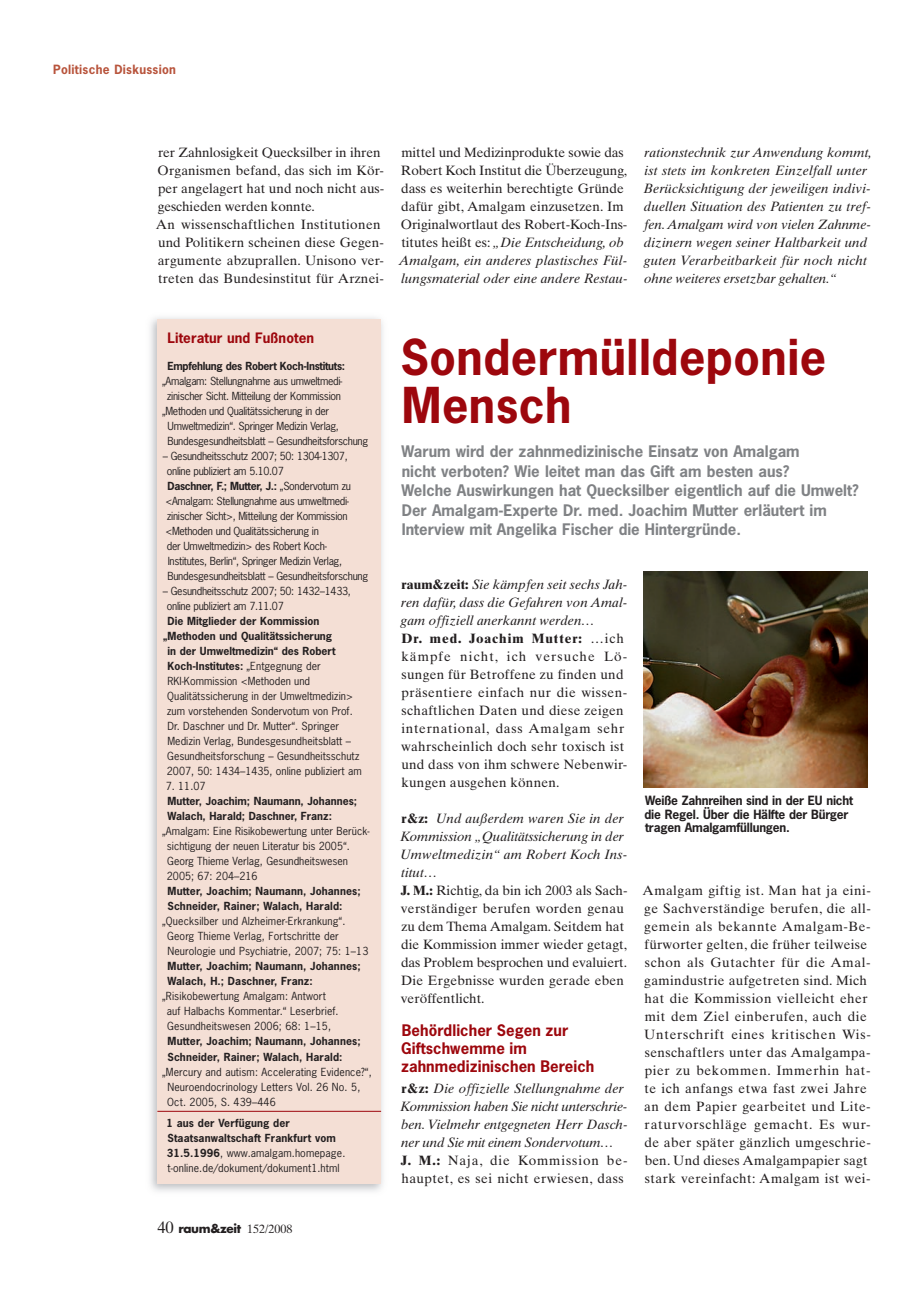
<style>
.page{position:relative;width:906px;height:1289px;background:#fff}
.page>*{position:absolute;margin:0;border:0;box-sizing:border-box;transform-origin:0 0}
.t1{font:700 46.5px/48px "News Gothic";letter-spacing:.01em;color:#9d070d}
.t2{font:700 15px/19.5px "News Gothic";color:#808285}
.t3{font:700 15px/18px "News Gothic";letter-spacing:.005em;color:#9d070d}
.t4{font:13.5px/18px "Times Ten";letter-spacing:.02em;color:#231f20}
.t5{font:italic 13.5px/18px "Times Ten";letter-spacing:.005em;color:#231f20}
.t6{font:13.5px/18px "Times Ten";letter-spacing:-.005em;color:#231f20}
.t7{font:italic 13.5px/18px "Times Ten";letter-spacing:-.015em;color:#231f20}
.t8{font:700 13.5px "News Gothic";letter-spacing:.005em;color:#9d070d}
.t9{font:700 12px/13.5px "News Gothic";letter-spacing:-.015em;color:#231f20}
.t10{font:700 12px "News Gothic";letter-spacing:.025em;color:#b8543c}
.t11{font:700 12px "Futura";letter-spacing:-.03em;color:#231f20}
.t12{font:10.5px/15px "News Gothic";color:#231f20}
.t13{font:10.5px/15px "News Gothic";letter-spacing:-.03em;color:#231f20}
.t14{font:700 10.5px/15px "News Gothic";letter-spacing:.01em;color:#231f20}
.t15{font:700 10.5px "News Gothic";letter-spacing:-.03em;color:#231f20}
.s1{font-style:italic}
.s2{font-weight:700}
.s3{font-weight:400}
.s4{font-family:"Times Ten";font-weight:400;font-size:16.5px}
.s5{font-family:"Times Ten";font-weight:400}
.s6{font-weight:700;font-style:normal}
.s7{font-style:normal}
</style>
<div class="page">
<div style="left:157px;top:319px;width:224px;height:864px;background:#f4dfd5"></div>
<img style="left:644px;top:571px;width:223px;height:216px">
<hr style="left:157px;top:1111px;width:224px;height:1px;background:#9d070d">
<p class="t10" style="left:53px;top:62px;width:124px">Politische Diskussion</p>
<p class="t4" style="left:156px;top:143px;width:230px">rer Zahnlosigkeit Quecksilber in ihren Organismen befand, das sich im Kör&shy;per angelagert hat und noch nicht aus&shy;geschieden werden konnte.<br>An wissenschaftlichen Institutionen und Politikern scheinen diese Gegen&shy;argumente abzuprallen. Unisono ver&shy;treten das Bundesinstitut für Arznei-</p>
<p class="t6" style="left:399px;top:143px;width:230px">mittel und Medizinprodukte sowie das Robert Koch Institut die Überzeugung, dass es weiterhin berechtigte Gründe dafür gibt, Amalgam einzusetzen. Im Originalwortlaut des Robert-Koch-Ins&shy;titutes heißt es: <span class="s1">„Die Entscheidung, ob Amalgam, ein anderes plastisches Fül&shy;lungsmaterial oder eine andere Restau-</span></p>
<p class="t5" style="left:643px;top:143px;width:230px">rationstechnik zur Anwendung kommt, ist stets im konkreten Einzelfall unter Berücksichtigung der jeweiligen indivi&shy;duellen Situation des Patienten zu tref&shy;fen. Amalgam wird von vielen Zahnme&shy;dizinern wegen seiner Haltbarkeit und guten Verarbeitbarkeit für noch nicht ohne weiteres ersetzbar gehalten.“</p>
<p class="t8" style="left:168px;top:329px;width:148px">Literatur und Fußnoten</p>
<p class="t15" style="left:168px;top:359px;width:179px">Empfehlung des Robert Koch-Instituts:</p>
<p class="t13" style="left:162px;top:373px;width:182px">„Amalgam: Stellungnahme aus umweltmedi-</p>
<p class="t13" style="left:167px;top:388px;width:176px">zinischer Sicht. Mitteilung der Kommission</p>
<p class="t13" style="left:162px;top:403px;width:168px">„Methoden und Qualitätssicherung in der</p>
<p class="t13" style="left:168px;top:418px;width:173px">Umweltmedizin“. Springer Medizin Verlag,</p>
<p class="t13" style="left:167px;top:433px;width:202px">Bundesgesundheitsblatt – Gesundheitsforschung</p>
<p class="t13" style="left:163px;top:448px;width:207px">– Gesundheitsschutz 2007; 50: 1304-1307, online publiziert am 5.10.07<br><span class="s2">Daschner, F.; Mutter, J.:</span> „Sondervotum zu &lt;Amalgam: Stellungnahme aus umweltmedi&shy;zinischer Sicht&gt;, Mitteilung der Kommission &lt;Methoden und Qualitätssicherung in<br>der Umweltmedizin&gt; des Robert Koch-<br>Institutes, Berlin“, Springer Medizin Verlag, Bundesgesundheitsblatt – Gesundheitsforschung</p>
<p class="t13" style="left:167px;top:583px;width:185px;text-indent:-4px">– Gesundheitsschutz 2007; 50: 1432–1433, online publiziert am 7.11.07</p>
<p class="t14" style="left:168px;top:613px;width:153px">Die Mitglieder der Kommission</p>
<p class="t14" style="left:163px;top:628px;width:171px">„Methoden und Qualitätssicherung</p>
<p class="t14" style="left:168px;top:643px;width:170px">in der Umweltmedizin“ des Robert</p>
<p class="t14" style="left:168px;top:658px;width:155px">Koch-Institutes: <span class="s3">„Entgegnung der</span></p>
<p class="t12" style="left:167px;top:673px;width:144px">RKI-Kommission &lt;Methoden und</p>
<p class="t12" style="left:167px;top:688px;width:187px">Qualitätssicherung in der Umweltmedizin&gt;</p>
<p class="t12" style="left:167px;top:703px;width:187px">zum vorstehenden Sondervotum von Prof.</p>
<p class="t12" style="left:167px;top:718px;width:173px">Dr. Daschner und Dr. Mutter“. Springer</p>
<p class="t12" style="left:167px;top:733px;width:185px">Medizin Verlag, Bundesgesundheitsblatt –</p>
<p class="t12" style="left:167px;top:748px;width:194px">Gesundheitsforschung – Gesundheitsschutz</p>
<p class="t12" style="left:167px;top:763px;width:196px">2007, 50: 1434–1435, online publiziert am</p>
<p class="t12" style="left:166px;top:778px;width:41px">7. 11.07</p>
<p class="t14" style="left:167px;top:793px;width:191px">Mutter, Joachim; Naumann, Johannes;<br>Walach, Harald; Daschner, Franz:</p>
<p class="t12" style="left:167px;top:823px;width:204px;text-indent:-5px">„Amalgam: Eine Risikobewertung unter Berück&shy;sichtigung der neuen Literatur bis 2005“.<br>Georg Thieme Verlag, Gesundheitswesen 2005; 67: 204–216</p>
<p class="t14" style="left:167px;top:883px;width:195px">Mutter, Joachim; Naumann, Johannes;<br>Schneider, Rainer; Walach, Harald:</p>
<p class="t12" style="left:167px;top:913px;width:203px;text-indent:-5px">„Quecksilber und Alzheimer-Erkrankung“.<br>Georg Thieme Verlag, Fortschritte der<br>Neurologie und Psychiatrie, 2007; 75: 1–13</p>
<p class="t14" style="left:167px;top:958px;width:195px">Mutter, Joachim; Naumann, Johannes;<br>Walach, H.; Daschner, Franz:</p>
<p class="t12" style="left:167px;top:988px;width:173px;text-indent:-5px">„Risikobewertung Amalgam: Antwort auf Halbachs Kommentar.“ Leserbrief.<br>Gesundheitswesen 2006; 68: 1–15,</p>
<p class="t14" style="left:167px;top:1033px;width:195px">Mutter, Joachim; Naumann, Johannes;<br>Schneider, Rainer; Walach, Harald:</p>
<p class="t12" style="left:167px;top:1063px;width:206px;text-indent:-5px">„Mercury and autism: Accelerating Evidence?“,<br>Neuroendocrinology Letters Vol. 26 No. 5,<br>Oct. 2005, S. 439–446</p>
<p class="t14" style="left:166px;top:1114px;width:180px">1 aus der Verfügung der Staatsanwaltschaft Frankfurt vom 31.5.1996<span class="s3">, www.amalgam.homepage. t-online.de/dokument/dokument1.html</span></p>
<p class="t11" style="left:157px;top:1219px;width:137px"><span class="s4">40</span> raum&amp;zeit <span class="s5">152/2008</span></p>
<h1 class="t1" style="left:400px;top:332px;width:427px">Sondermülldeponie<br>Mensch</h1>
<p class="t2" style="left:401px;top:441px;width:459px">Warum wird der zahnmedizinische Einsatz von Amalgam<br>nicht verboten? Wie leitet man das Gift am besten aus?<br>Welche Auswirkungen hat Quecksilber eigentlich auf die Umwelt?<br>Der Amalgam-Experte Dr. med. Joachim Mutter erläutert im Interview mit Angelika Fischer die Hintergründe.</p>
<p class="t4" style="left:400px;top:575px;width:228px"><span class="s2">raum&amp;zeit:</span> <span class="s1">Sie kämpfen seit sechs Jah&shy;ren dafür, dass die Gefahren von Amal&shy;gam offiziell anerkannt werden…<br></span><span class="s2">Dr. med. Joachim Mutter:</span> …ich kämpfe nicht, ich versuche Lö&shy;sungen für Betroffene zu finden und präsentiere einfach nur die wissen&shy;schaftlichen Daten und diese zeigen international, dass Amalgam sehr wahrscheinlich doch sehr toxisch ist und dass von ihm schwere Nebenwir&shy;kungen ausgehen können.</p>
<p class="t4" style="left:400px;top:809px;width:229px"><span class="s2">r&amp;z:</span> <span class="s1">Und außerdem waren Sie in der<br>Kommission „Qualitätssicherung in der<br>Umweltmedizin“ am Robert Koch Ins&shy;titut…<br></span><span class="s2">J. M.:</span> Richtig, da bin ich 2003 als Sach&shy;verständiger berufen worden genau zu dem Thema Amalgam. Seitdem hat die Kommission immer wieder getagt, das Problem besprochen und evaluiert.<br>Die Ergebnisse wurden gerade eben veröffentlicht.</p>
<p class="t3" style="left:401px;top:1021px;width:195px">Behördlicher Segen zur<br>Giftschwemme im zahnmedizinischen Bereich</p>
<p class="t7" style="left:400px;top:1079px;width:229px"><span class="s6">r&amp;z:</span> Die offizielle Stellungnahme der Kommission haben Sie nicht unterschrie&shy;ben. Vielmehr entgegneten Herr Dasch&shy;ner und Sie mit einem Sondervotum…<br><span class="s6">J. M.:</span> <span class="s7">Naja, die Kommission be&shy;hauptet, es sei nicht erwiesen, dass</span></p>
<p class="t9" style="left:644px;top:793px;width:210px">Weiße Zahnreihen sind in der EU nicht die Regel. Über die Hälfte der Bürger tragen Amalgamfüllungen.</p>
<p class="t4" style="left:642px;top:881px;width:230px">Amalgam giftig ist. Man hat ja eini&shy;ge Sachverständige berufen, die all&shy;gemein als bekannte Amalgam-Be&shy;fürworter gelten, die früher teilweise schon als Gutachter für die Amal&shy;gamindustrie aufgetreten sind. Mich hat die Kommission vielleicht eher mit dem Ziel einberufen, auch die Unterschrift eines kritischen Wis&shy;senschaftlers unter das Amalgampa&shy;pier zu bekommen. Immerhin hat&shy;te ich anfangs etwa fast zwei Jahre an dem Papier gearbeitet und Lite&shy;raturvorschläge gemacht. Es wur&shy;de aber später gänzlich umgeschrie&shy;ben. Und dieses Amalgampapier sagt stark vereinfacht: Amalgam ist wei-</p>
</div>
